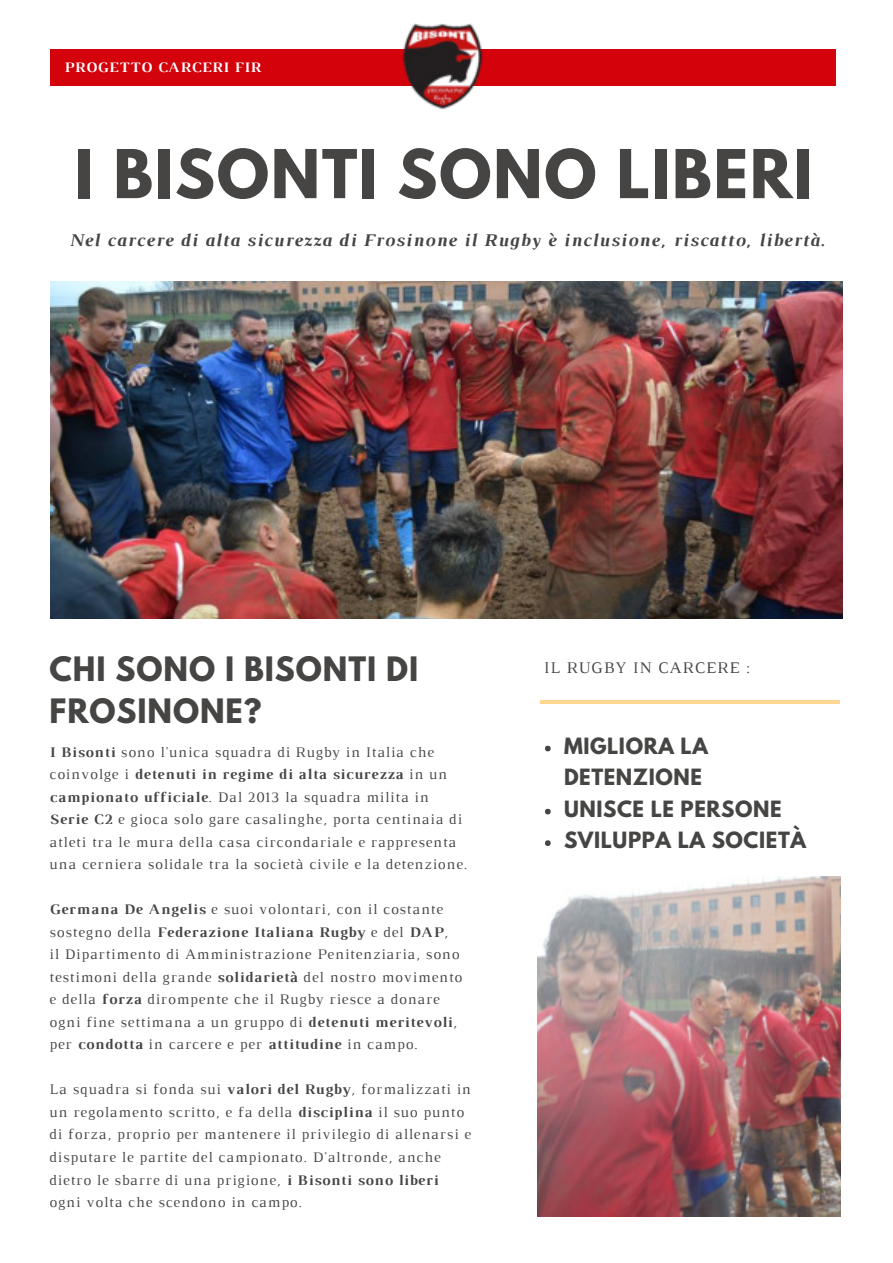
<style>
.page{position:relative;width:893px;height:1263px;background:#fff}
.page>*{position:absolute;margin:0;border:0;box-sizing:border-box;transform-origin:0 0}
.t1{font:700 59.55px "League Spartan";letter-spacing:.03em;color:#464544}
.t2{font:700 29.85px/41.7px "League Spartan";letter-spacing:.03em;color:#464544}
.t3{font:700 19.8px/31.5px "League Spartan";letter-spacing:.03em;color:#464544}
.t4{font:italic 700 18.15px "Luthier";letter-spacing:.06em;color:#464544}
.t5{font:16.5px "Luthier";letter-spacing:.06em;color:#464544}
.t6{font:14.85px/22.5px "Luthier";letter-spacing:.06em;color:#464544}
.t7{font:700 14.7px "Luthier";letter-spacing:.06em;color:#fff}
.s1{font-weight:700}
</style>
<div class="page">
<div style="left:50px;top:50px;width:785px;height:36px;background:#d3020b"></div>
<svg style="left:545px;top:746px;width:6px;height:5px"></svg>
<svg style="left:545px;top:809px;width:6px;height:5px"></svg>
<svg style="left:545px;top:840px;width:6px;height:6px"></svg>
<hr style="left:540px;top:700px;width:300px;height:4px;background:#ffd792">
<img style="left:51px;top:281px;width:791px;height:337px">
<img style="left:537px;top:876px;width:303px;height:340px">
<img style="left:400px;top:24px;width:85px;height:85px">
<p class="t7" style="left:64px;top:57px;width:198px">PROGETTO CARCERI FIR</p>
<h1 class="t1" style="left:75px;top:127px;width:739px">I BISONTI SONO LIBERI</h1>
<p class="t4" style="left:68px;top:227px;width:758px">Nel carcere di alta sicurezza di Frosinone il Rugby è inclusione, riscatto, libertà.</p>
<h2 class="t2" style="left:50px;top:648px;width:370px">CHI SONO I BISONTI DI<br>FROSINONE?</h2>
<p class="t6" style="left:50px;top:740px;width:419px"><span class="s1">I Bisonti</span> sono l'unica squadra di Rugby in Italia che coinvolge i <span class="s1">detenuti in regime di alta sicurezza</span> in un <span class="s1">campionato ufficiale</span>. Dal 2013 la squadra milita in <span class="s1">Serie C2</span> e gioca solo gare casalinghe, porta centinaia di atleti tra le mura della casa circondariale e rappresenta una cerniera solidale tra la società civile e la detenzione.</p>
<p class="t6" style="left:50px;top:898px;width:414px"><span class="s1">Germana De Angelis</span> e suoi volontari, con il costante sostegno della <span class="s1">Federazione Italiana Rugby</span> e del <span class="s1">DAP</span>,<br>il Dipartimento di Amministrazione Penitenziaria, sono testimoni della grande <span class="s1">solidarietà</span> del nostro movimento e della <span class="s1">forza</span> dirompente che il Rugby riesce a donare ogni fine settimana a un gruppo di <span class="s1">detenuti meritevoli</span>, per <span class="s1">condotta</span> in carcere e per <span class="s1">attitudine</span> in campo.</p>
<p class="t6" style="left:50px;top:1078px;width:423px">La squadra si fonda sui <span class="s1">valori del Rugby</span>, formalizzati in un regolamento scritto, e fa della <span class="s1">disciplina</span> il suo punto di forza, proprio per mantenere il privilegio di allenarsi e disputare le partite del campionato. D'altronde, anche dietro le sbarre di una prigione, <span class="s1">i Bisonti sono liberi </span>ogni volta che scendono in campo.</p>
<p class="t5" style="left:544px;top:658px;width:207px">IL RUGBY IN CARCERE :</p>
<h3 class="t3" style="left:564px;top:729px;width:243px">MIGLIORA LA<br>DETENZIONE<br>UNISCE LE PERSONE<br>SVILUPPA LA SOCIETÀ</h3>
</div>
